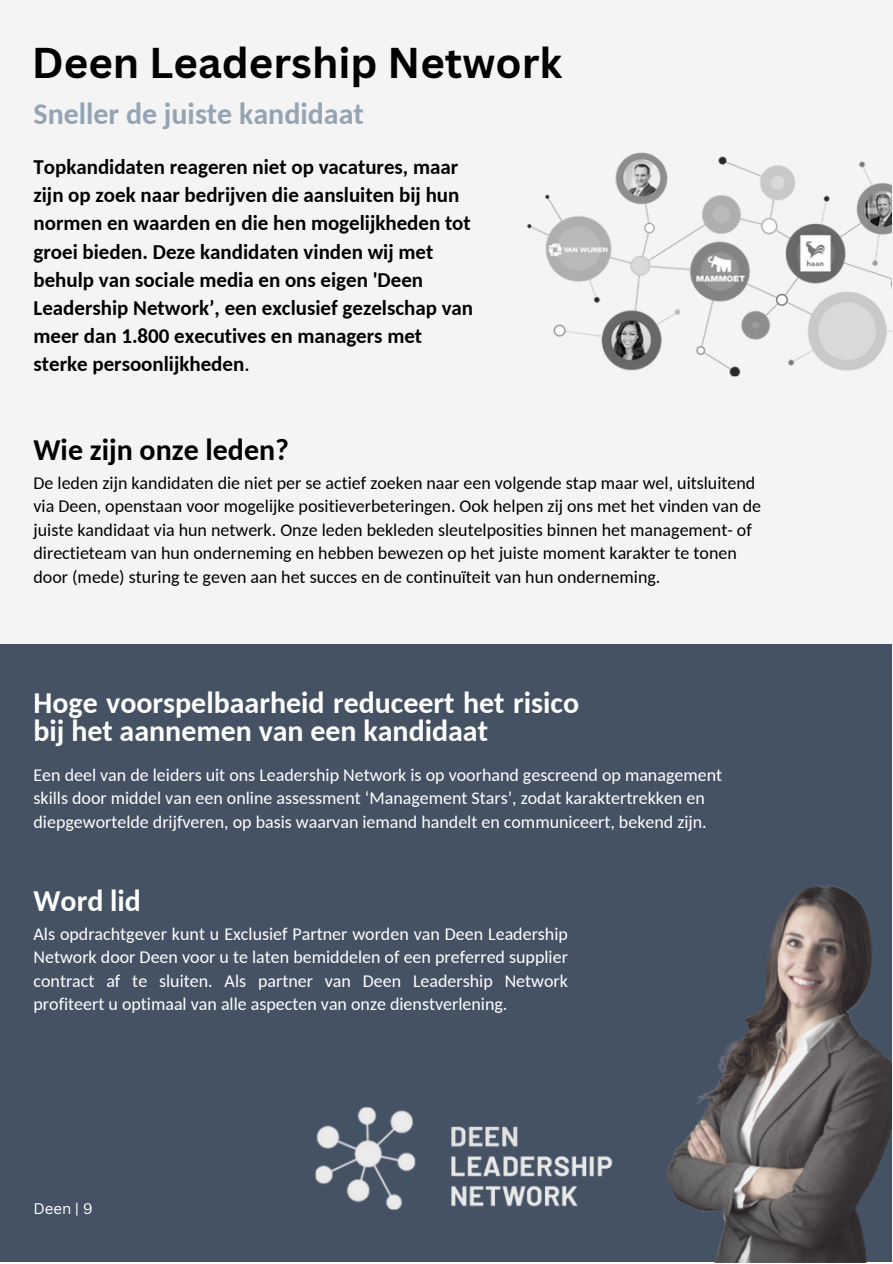
<style>
.page{position:relative;width:893px;height:1264px;background:#fff}
.page>*{position:absolute;margin:0;border:0;box-sizing:border-box;transform-origin:0 0}
.t1{font:700 41.85px "Canva Sans";color:#000}
.t2{font:700 30px/28px "Carlito";color:#fff}
.t3{font:700 30px "Carlito";color:#95a4b3}
.t4{font:700 30px "Carlito";color:#000}
.t5{font:700 21px/28px "Carlito";color:#000}
.t6{font:18px/23.5px "Carlito";color:#fff;text-align:justify}
.t7{font:18px/23.5px "Carlito";color:#000}
.t8{font:15px "Canva Sans";color:#fff}
.s1{font-weight:400}
</style>
<div class="page">
<div style="left:0;top:0;width:892px;height:1261px;background:#f4f4f4"></div>
<div style="left:0;top:644px;width:891px;height:617px;background:#445264"></div>
<img style="left:527px;top:152px;width:364px;height:225px">
<img style="left:666px;top:885px;width:225px;height:376px">
<img style="left:315px;top:1107px;width:298px;height:103px">
<p class="t1" style="left:32px;top:33px;width:531px">Deen Leadership Network</p>
<p class="t3" style="left:33px;top:102px;width:332px">Sneller de juiste kandidaat</p>
<p class="t5" style="left:33px;top:155px;width:441px">Topkandidaten reageren niet op vacatures, maar zijn op zoek naar bedrijven die aansluiten bij hun normen en waarden en die hen mogelijkheden tot groei bieden. Deze kandidaten vinden wij met behulp van sociale media en ons eigen 'Deen Leadership Network’, een exclusief gezelschap van meer dan 1.800 executives en managers met</p>
<p class="t5" style="left:33px;top:352px;width:217px">sterke persoonlijkheden<span class="s1">.</span></p>
<p class="t4" style="left:33px;top:437px;width:257px">Wie zijn onze leden?</p>
<p class="t7" style="left:33px;top:472px;width:729px">De leden zijn kandidaten die niet per se actief zoeken naar een volgende stap maar wel, uitsluitend via Deen, openstaan voor mogelijke positieverbeteringen. Ook helpen zij ons met het vinden van de juiste kandidaat via hun netwerk. Onze leden bekleden sleutelposities binnen het management- of directieteam van hun onderneming en hebben bewezen op het juiste moment karakter te tonen door (mede) sturing te geven aan het succes en de continuïteit van hun onderneming.</p>
<p class="t2" style="left:33px;top:691px;width:547px">Hoge voorspelbaarheid reduceert het risico bij het aannemen van een kandidaat</p>
<p class="t6" style="left:33px;top:764px;width:690px;text-align:left">Een deel van de leiders uit ons Leadership Network is op voorhand gescreend op management skills door middel van een online assessment ‘Management Stars’, zodat karaktertrekken en diepgewortelde drijfveren, op basis waarvan iemand handelt en communiceert, bekend zijn.</p>
<p class="t2" style="left:33px;top:889px;width:109px">Word lid</p>
<p class="t6" style="left:33px;top:923px;width:536px">Als opdrachtgever kunt u Exclusief Partner worden van Deen Leadership Network door Deen voor u te laten bemiddelen of een preferred supplier contract af te sluiten. Als partner van Deen Leadership Network profiteert u optimaal van alle aspecten van onze dienstverlening.</p>
<p class="t8" style="left:33px;top:1197px;width:61px">Deen | 9</p>
</div>
